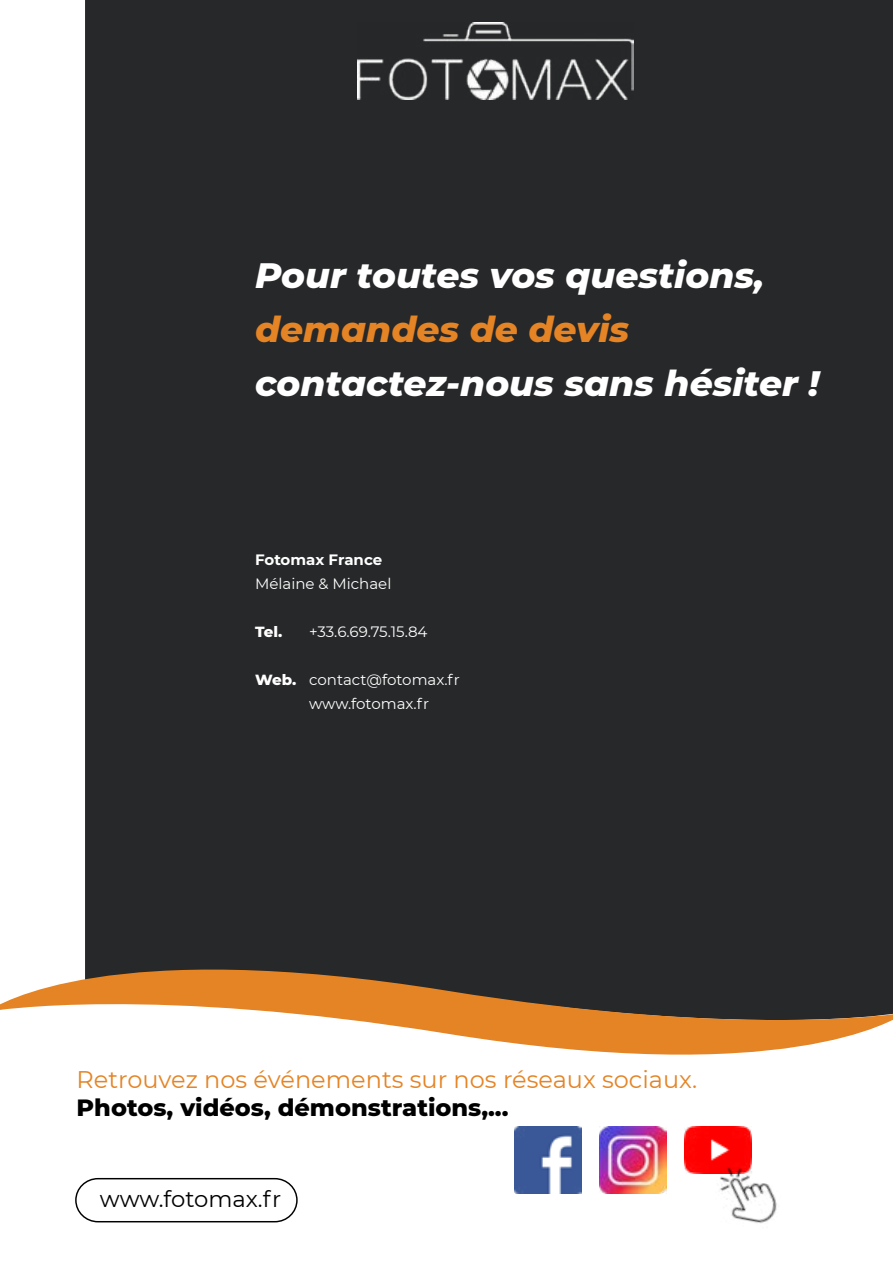
<style>
.page{position:relative;width:893px;height:1263px;background:#fff}
.page>*{position:absolute;margin:0;border:0;box-sizing:border-box;transform-origin:0 0}
.t1{font:italic 800 36px "Montserrat";color:#fff}
.t2{font:italic 800 36px "Montserrat";color:#e58425}
.t3{font:24px "Montserrat";color:#e58425}
.t4{font:800 24px "Montserrat";color:#000}
.t5{font:22.65px "Montserrat";color:#000101}
.t6{font:15px/24px "Montserrat";color:#fff}
.t7{font:700 15px "Montserrat";color:#fff}
.t8{font:800 15px "Montserrat";color:#fff}
.s1{font-weight:800}
</style>
<div class="page">
<svg style="left:75px;top:1177px;width:223px;height:46px"></svg>
<div style="left:85px;top:0;width:808px;height:936px;background:#272829"></div>
<svg style="left:0;top:936px;width:893px;height:119px"></svg>
<img style="left:357px;top:22px;width:277px;height:78px">
<img style="left:515px;top:1127px;width:67px;height:67px">
<img style="left:600px;top:1127px;width:67px;height:67px">
<img style="left:685px;top:1127px;width:67px;height:46px">
<img style="left:709px;top:1155px;width:68px;height:68px">
<h1 class="t1" style="left:255px;top:249px;width:511px">Pour toutes vos questions,</h1>
<h1 class="t2" style="left:255px;top:303px;width:376px">demandes de devis</h1>
<h1 class="t1" style="left:255px;top:357px;width:566px">contactez-nous sans hésiter !</h1>
<p class="t7" style="left:255px;top:549px;width:129px">Fotomax France</p>
<p class="t6" style="left:255px;top:571px;width:138px">Mélaine &amp; Michael</p>
<p class="t8" style="left:255px;top:621px;width:29px">Tel.</p>
<p class="t6" style="left:309px;top:619px;width:120px">+33.6.69.75.15.84</p>
<p class="t6" style="left:309px;top:667px;width:152px;text-indent:-54px"><span class="s1">Web.</span> contact@fotomax.fr www.fotomax.fr</p>
<h2 class="t3" style="left:77px;top:1062px;width:622px">Retrouvez nos événements sur nos réseaux sociaux.</h2>
<h2 class="t4" style="left:77px;top:1090px;width:433px">Photos, vidéos, démonstrations,...</h2>
<h3 class="t5" style="left:100px;top:1183px;width:183px">www.fotomax.fr</h3>
</div>
